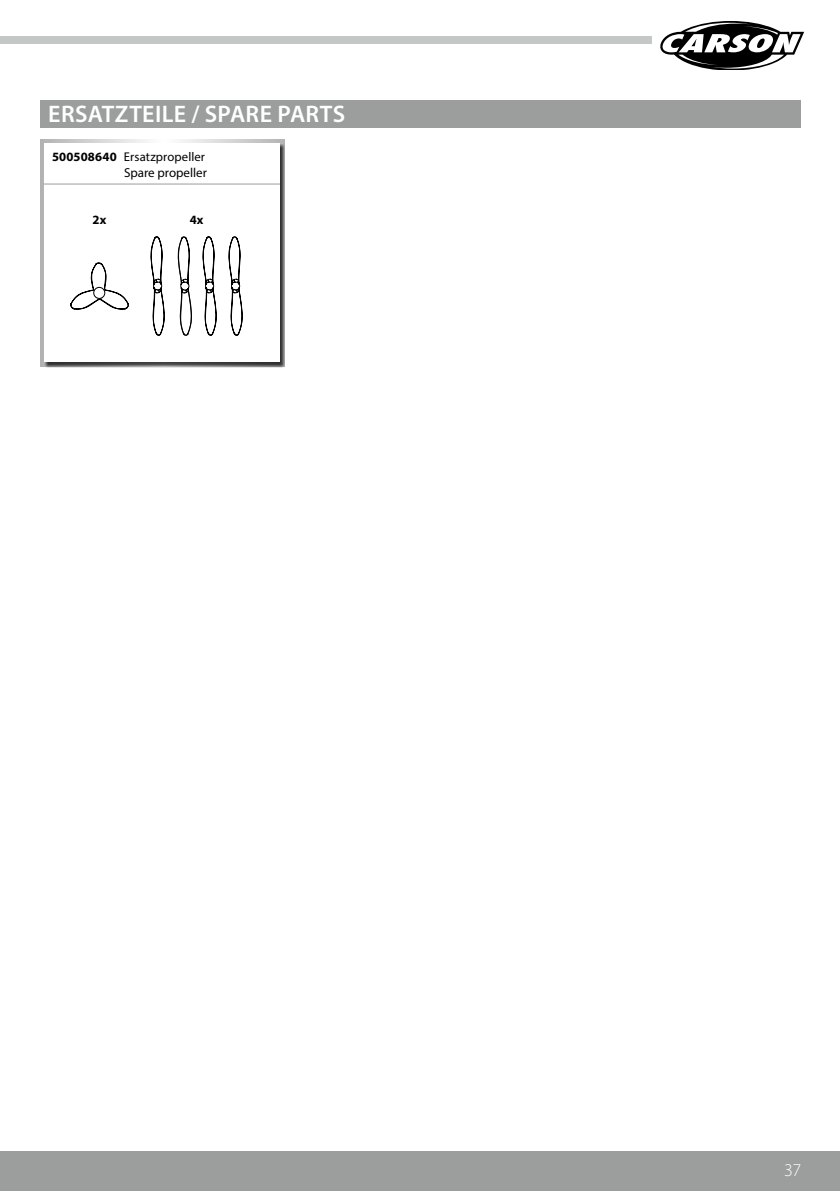
<style>
.page{position:relative;width:840px;height:1191px;background:#fff}
.page>*{position:absolute;margin:0;border:0;box-sizing:border-box;transform-origin:0 0}
.t1{font:600 24px "Myriad Pro";letter-spacing:.02em;color:#fff}
.t2{font:300 18px "Myriad Pro";color:#fff}
.t3{font:13px "Myriad Pro";color:#000}
.t4{font:12.6px "Myriad Pro";letter-spacing:.01em;color:#000}
.t5{font:700 12.6px "Myriad Pro";color:#000}
.s1{font-weight:700}
</style>
<div class="page">
<div style="left:0;top:1151px;width:839px;height:40px;background:#9c9d9d"></div>
<svg style="left:660px;top:21px;width:144px;height:49px"></svg>
<div style="left:0;top:36px;width:651px;height:8px;background:#c5c6c6"></div>
<div style="left:40px;top:100px;width:760px;height:28px;background:#9c9d9d"></div>
<svg style="left:40px;top:140px;width:244px;height:226px"></svg>
<div style="left:44px;top:144px;width:240px;height:223px;background:#000;opacity:.75"></div>
<div style="left:44px;top:144px;width:236px;height:218px;background:#fff"></div>
<hr style="left:44px;top:184px;width:236px;height:1px;background:#9c9d9d">
<svg style="left:150px;top:236px;width:93px;height:100px"></svg>
<svg style="left:70px;top:262px;width:59px;height:48px"></svg>
<div style="left:94px;top:287px;width:11px;height:11px;background:#fff;border-radius:50%"></div>
<div style="left:93px;top:287px;width:12px;height:12px;border:1px solid #000;border-radius:50%"></div>
<h1 class="t1" style="left:48px;top:99px;width:296px">ERSATZTEILE / SPARE PARTS</h1>
<p class="t4" style="left:52px;top:149px;width:154px"><span class="s1">500508640</span> Ersatzpropeller</p>
<p class="t3" style="left:124px;top:164px;width:84px">Spare propeller</p>
<p class="t5" style="left:93px;top:212px;width:15px">2x</p>
<p class="t5" style="left:189px;top:212px;width:15px">4x</p>
<h2 class="t2" style="left:783px;top:1159px;width:19px">37</h2>
</div>
